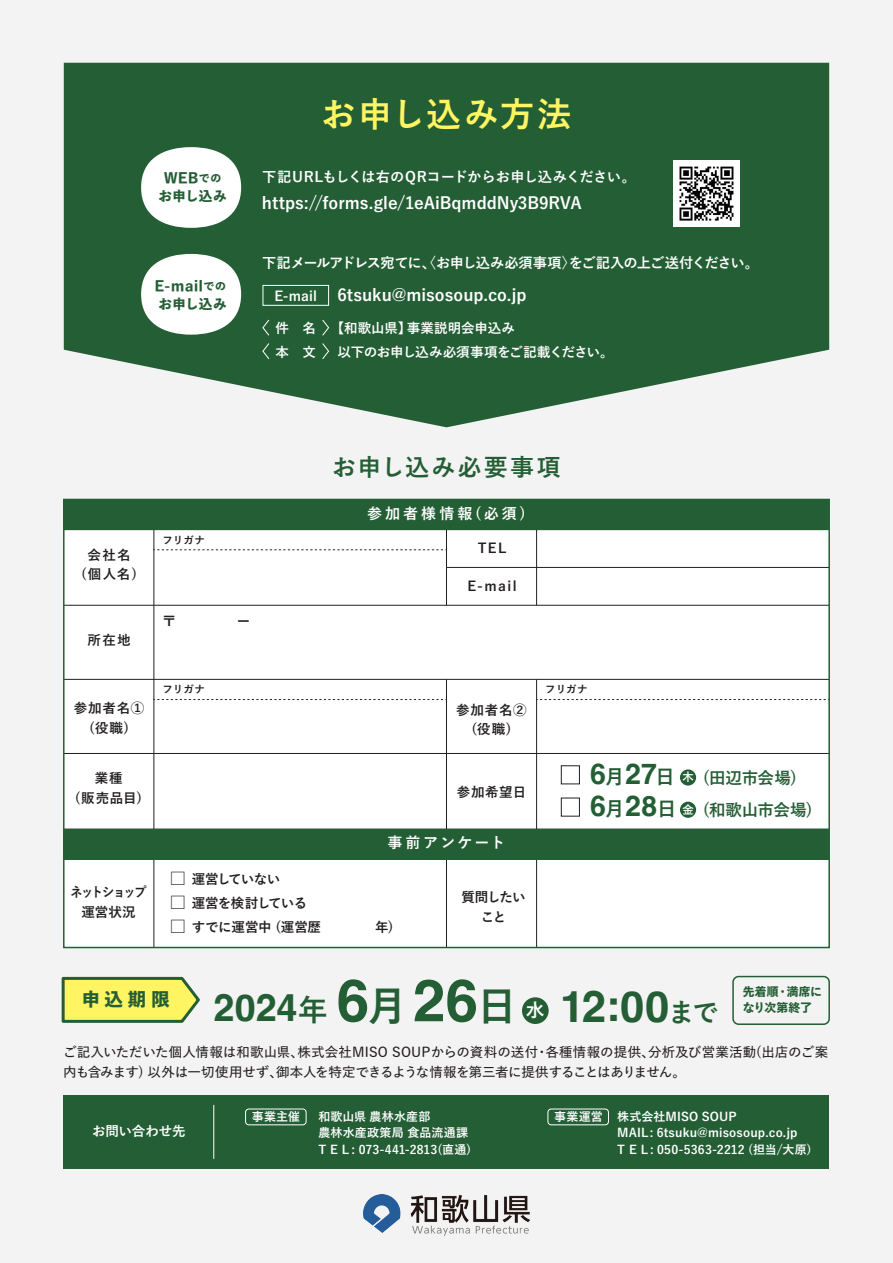
<style>
.page{position:relative;width:893px;height:1263px;background:#f4f3f3}
.page>*{position:absolute;margin:0;border:0;box-sizing:border-box;transform-origin:0 0}
.t1{font:700 43.65px "Helvetica";color:#245e35}
.t2{font:700 34.65px "Yu Go Pr 6 N";letter-spacing:.04em;color:#fff461}
.t3{font:700 28.5px "Helvetica";color:#245e35}
.t4{font:700 24px "Yu Go Pr 6 N";letter-spacing:.09em;color:#245e35}
.t5{font:800 18.3px "Yu Go Std N";color:#245e35}
.t6{font:700 16.5px "Yu Go Pr 6 N";color:#fff}
.t7{font:700 16.5px "Yu Go Pr 6 N";letter-spacing:-.015em;color:#245e35}
.t8{font:700 15px "Yu Go Pr 6 N";letter-spacing:.195em;color:#fff}
.t9{font:700 15px "Yu Go Pr 6 N";letter-spacing:.15em;color:#fff}
.t10{font:700 14.25px "Yu Go Pr 6 N";letter-spacing:-.06em;color:#fff}
.t11{font:700 14.25px "Yu Go Pr 6 N";letter-spacing:-.01em;color:#fff}
.t12{font:600 13.5px/20.7px "Yu Go Pr 6 N";letter-spacing:-.005em;color:#231f20}
.t13{font:700 13.5px/19.5px "Yu Go Pr 6 N";color:#231f20;text-align:center}
.t14{font:700 13.5px/24.6px "Yu Go Pr 6 N";letter-spacing:-.01em;color:#fff}
.t15{font:800 13.5px/18px "Yu Go Std N";letter-spacing:.045em;color:#245e35}
.t16{font:700 13.5px "Yu Go Pr 6 N";letter-spacing:-.045em;color:#231f20}
.t17{font:700 13.5px/19.5px "Yu Go Pr 6 N";letter-spacing:-.1em;color:#231f20;text-align:center;scale:.9 1}
.t18{font:700 12px/16.5px "Yu Go Pr 6 N";letter-spacing:.015em;color:#fff}
.t19{font:800 11.85px/16.5px "Yu Go Std N";color:#245e35}
.t20{font:700 10.5px "Yu Go Pr 6 N";letter-spacing:-.01em;color:#231f20}
.s1{font-size:10.8px}
.s2{font-family:"Yu Go Pr 6 N";font-size:19.95px}
.s3{font-family:"Yu Go Pr 6 N";font-size:11.4px;color:#fff}
.s4{font-family:"Helvetica";font-size:28.5px}
.s5{font-size:19.95px}
.s6{font-size:17.55px}
.s7{font-family:"Helvetica";font-weight:700;font-size:37.8px}
.s8{font-family:"Yu Go Pr 6 N";font-weight:700;font-size:30.15px}
.s9{font-family:"Helvetica";font-weight:700;font-size:58.65px}
.s10{font-family:"Yu Go Pr 6 N";font-weight:700;font-size:40.95px}
.s11{font-family:"Yu Go Pr 6 N";font-weight:700;font-size:18.75px;color:#fff}
.s12{font-family:"Yu Go Pr 6 N";font-size:26.25px}
</style>
<div class="page">
<div style="left:64px;top:1096px;width:765px;height:73px;background:#245e35"></div>
<svg style="left:64px;top:63px;width:765px;height:364px;background:#3c6f4a"></svg>
<div style="left:64px;top:499px;width:765px;height:448px;background:#fff"></div>
<hr style="left:153px;top:530px;width:1px;height:299px;background:#231f20">
<hr style="left:153px;top:858px;width:1px;height:89px;background:#231f20">
<hr style="left:446px;top:679px;width:1px;height:150px;background:#231f20">
<hr style="left:536px;top:679px;width:1px;height:150px;background:#231f20">
<hr style="left:446px;top:859px;width:1px;height:88px;background:#231f20">
<hr style="left:536px;top:859px;width:1px;height:88px;background:#231f20">
<hr style="left:536px;top:530px;width:1px;height:75px;background:#231f20">
<hr style="left:446px;top:530px;width:1px;height:75px;background:#231f20">
<hr style="left:64px;top:859px;width:765px;height:1px;background:#231f20">
<hr style="left:64px;top:605px;width:765px;height:1px;background:#231f20">
<hr style="left:446px;top:567px;width:383px;height:1px;background:#231f20">
<hr style="left:64px;top:679px;width:765px;height:1px;background:#231f20">
<hr style="left:64px;top:753px;width:765px;height:1px;background:#231f20">
<div style="left:64px;top:499px;width:765px;height:31px;background:#245e35"></div>
<div style="left:64px;top:829px;width:765px;height:30px;background:#245e35"></div>
<svg style="left:154px;top:549px;width:292px;height:1px"></svg>
<svg style="left:154px;top:699px;width:292px;height:1px"></svg>
<svg style="left:537px;top:699px;width:289px;height:1px"></svg>
<div style="left:561px;top:765px;width:19px;height:19px;border:1px solid #231f20"></div>
<div style="left:680px;top:769px;width:16px;height:16px;background:#245e35;border-radius:50%"></div>
<div style="left:561px;top:798px;width:19px;height:18px;border:1px solid #231f20"></div>
<div style="left:680px;top:802px;width:16px;height:16px;background:#245e35;border-radius:50%"></div>
<svg style="left:61px;top:976px;width:139px;height:47px;background:#dcdc66"></svg>
<div style="left:522px;top:997px;width:27px;height:27px;background:#245e35;border-radius:50%"></div>
<div style="left:245px;top:1109px;width:61px;height:16px;border:1px solid #fff;border-radius:3px"></div>
<div style="left:548px;top:1109px;width:61px;height:16px;border:1px solid #fff;border-radius:3px"></div>
<div style="left:63px;top:499px;width:767px;height:449px;border:2px solid #245e35"></div>
<hr style="left:213px;top:1105px;width:1px;height:54px;background:#fff">
<div style="left:732px;top:976px;width:98px;height:49px;border:2px solid #245e35;border-radius:6px"></div>
<div style="left:141px;top:254px;width:100px;height:81px;background:#fff;border-radius:50%"></div>
<div style="left:141px;top:147px;width:100px;height:81px;background:#fff;border-radius:50%"></div>
<div style="left:263px;top:285px;width:66px;height:21px;border:1px solid #fff"></div>
<svg style="left:262px;top:319px;width:8px;height:17px"></svg>
<svg style="left:322px;top:319px;width:7px;height:17px"></svg>
<svg style="left:262px;top:343px;width:8px;height:17px"></svg>
<svg style="left:322px;top:343px;width:7px;height:17px"></svg>
<img style="left:674px;top:160px;width:66px;height:66px">
<img style="left:364px;top:1194px;width:165px;height:41px">
<p class="t15" style="left:158px;top:169px;width:70px;text-align:center">WEB<span class="s1">での</span>お申し込み</p>
<p class="t15" style="left:155px;top:277px;width:73px">E-mail<span class="s1">での</span>お申し込み</p>
<h2 class="t2" style="left:321px;top:94px;width:252px">お申し込み方法</h2>
<p class="t11" style="left:262px;top:169px;width:376px">下記URLもしくは右のQRコードからお申し込みください。</p>
<h3 class="t6" style="left:262px;top:194px;width:321px">https://forms.gle/1eAiBqmddNy3B9RVA</h3>
<p class="t10" style="left:262px;top:254px;width:498px">下記メールアドレス宛てに、〈お申し込み必須事項〉をご記入の上ご送付ください。</p>
<h3 class="t6" style="left:337px;top:286px;width:191px">6tsuku@misosoup.co.jp</h3>
<p class="t14" style="left:337px;top:316px;width:278px;text-indent:-7px">【和歌山県】事業説明会申込み<br>以下のお申し込み必須事項をご記載ください。</p>
<p class="t14" style="left:275px;top:284px;width:44px">E-mail</p>
<p class="t14" style="left:276px;top:316px;width:42px;line-height:23.7px">件　名本　文</p>
<p class="t13" style="left:81px;top:545px;width:57px">会社名<br>(個人名)</p>
<p class="t13" style="left:88px;top:630px;width:45px">所在地</p>
<p class="t13" style="left:74px;top:699px;width:72px">参加者名① (役職)</p>
<p class="t13" style="left:75px;top:769px;width:69px">業種<br>(販売品目)</p>
<p class="t20" style="left:163px;top:534px;width:44px">フリガナ</p>
<h3 class="t4" style="left:332px;top:454px;width:230px">お申し込み必要事項</h3>
<p class="t8" style="left:367px;top:505px;width:160px">参加者様情報(必須)</p>
<p class="t13" style="left:478px;top:539px;width:30px">TEL</p>
<p class="t13" style="left:468px;top:576px;width:51px">E-mail</p>
<p class="t20" style="left:163px;top:684px;width:44px">フリガナ</p>
<p class="t20" style="left:545px;top:684px;width:44px">フリガナ</p>
<p class="t13" style="left:456px;top:700px;width:72px">参加者名② (役職)</p>
<p class="t13" style="left:457px;top:783px;width:71px">参加希望日</p>
<p class="t9" style="left:388px;top:834px;width:119px">事前アンケート</p>
<h3 class="t3" style="left:590px;top:757px;width:105px">6<span class="s2">月</span>27<span class="s2">日</span> <span class="s3">木</span></h3>
<h3 class="t7" style="left:590px;top:801px;width:224px"><span class="s4">6</span><span class="s5">月</span><span class="s4">28</span><span class="s5">日</span><sup>金</sup> (和歌山市会場)</h3>
<h3 class="t7" style="left:703px;top:769px;width:96px">(田辺市会場)</h3>
<p class="t16" style="left:169px;top:871px;width:113px"><span class="s6">□</span> 運営していない</p>
<p class="t16" style="left:169px;top:895px;width:140px"><span class="s6">□</span> 運営を検討している</p>
<p class="t13" style="left:169px;top:917px;width:226px"><span class="s6">□</span> すでに運営中 (運営歴　　　　年)</p>
<p class="t17" style="left:71px;top:883px;width:86px">ネットショップ運営状況</p>
<p class="t13" style="left:461px;top:888px;width:66px">質問したいこと</p>
<h3 class="t5" style="left:82px;top:984px;width:464px">申込期限 <span class="s7">2024</span><span class="s8">年</span> <span class="s9">6</span><span class="s10">月</span><span class="s9">26</span><span class="s10">日</span><span class="s11">水</span></h3>
<h1 class="t1" style="left:560px;top:980px;width:160px">12:00<span class="s12">まで</span></h1>
<p class="t19" style="left:743px;top:983px;width:81px">先着順・満席になり次第終了</p>
<p class="t12" style="left:63px;top:1040px;width:767px">ご記入いただいた個人情報は和歌山県、株式会社MISO SOUPからの資料の送付・各種情報の提供、分析及び営業活動(出店のご案内も含みます) 以外は一切使用せず、御本人を特定できるような情報を第三者に提供することはありません。</p>
<p class="t14" style="left:92px;top:1119px;width:95px">お問い合わせ先</p>
<p class="t18" style="left:252px;top:1109px;width:50px">事業主催</p>
<p class="t18" style="left:617px;top:1108px;width:196px;text-indent:-63px">事業運営 株式会社MISO SOUP<br>MAIL: 6tsuku@misosoup.co.jp<br>T E L: 050-5363-2212 (担当/大原)</p>
<p class="t18" style="left:318px;top:1108px;width:155px">和歌山県 農林水産部<br>農林水産政策局 食品流通課<br>T E L : 073-441-2813(直通)</p>
</div>
